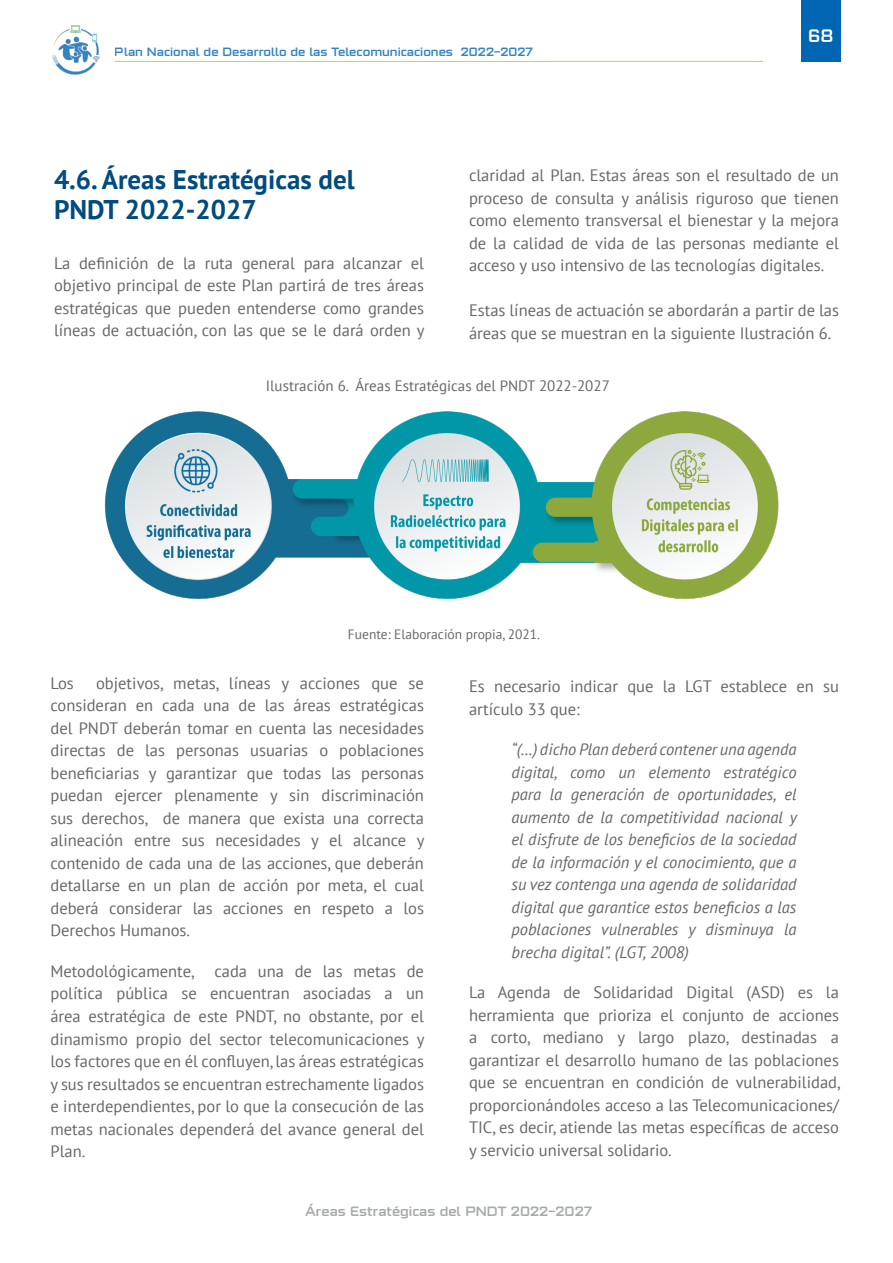
<style>
.page{position:relative;width:893px;height:1263px;background:#fff}
.page>*{position:absolute;margin:0;border:0;box-sizing:border-box;transform-origin:0 0}
.Título_2{font:700 27px/30px "PT Sans";color:#004b80}
.t1{font:18px "Armstrong";color:#fff}
.t2{font:16.5px/22.5px "PT Sans";color:#686767;text-align:justify}
.t3{font:italic 16.5px/22.5px "PT Sans";color:#686767;text-align:justify}
.t4{font:15px "PT Sans";color:#686767}
.t5{font:13.5px "Armstrong";color:#4c5556}
.t6{font:13.5px "PT Sans";color:#686767}
.t7{font:12px "Armstrong";color:#0066b2}
</style>
<div class="page">
<div style="left:801px;top:0;width:39px;height:61px;background:#0066b3"></div>
<hr style="left:115px;top:61px;width:648px;height:1px;background:#b2d235">
<img style="left:52px;top:25px;width:48px;height:50px">
<img style="left:104px;top:411px;width:675px;height:188px">
<p class="t7" style="left:115px;top:45px;width:420px">Plan Nacional de Desarrollo de las Telecomunicaciones 2022-2027</p>
<p class="t1" style="left:808px;top:26px;width:27px">68</p>
<p class="Título_2" style="left:54px;top:164px;width:302px">4.6. Áreas Estratégicas del<br>PNDT 2022-2027</p>
<p class="t2" style="left:54px;top:251px;width:372px">La definición de la ruta general para alcanzar el objetivo principal de este Plan partirá de tres áreas estratégicas que pueden entenderse como grandes líneas de actuación, con las que se le dará orden y</p>
<p class="t2" style="left:469px;top:164px;width:371px">claridad al Plan. Estas áreas son el resultado de un proceso de consulta y análisis riguroso que tienen como elemento transversal el bienestar y la mejora de la calidad de vida de las personas mediante el acceso y uso intensivo de las tecnologías digitales.</p>
<p class="t2" style="left:469px;top:299px;width:371px">Estas líneas de actuación se abordarán a partir de las áreas que se muestran en la siguiente Ilustración 6.</p>
<p class="t4" style="left:266px;top:376px;width:345px">Ilustración 6. Áreas Estratégicas del PNDT 2022-2027</p>
<p class="t6" style="left:348px;top:625px;width:194px">Fuente: Elaboración propia, 2021.</p>
<p class="t2" style="left:50px;top:671px;width:376px;text-indent:46px">objetivos, metas, líneas y acciones que se consideran en cada una de las áreas estratégicas del PNDT deberán tomar en cuenta las necesidades directas de las personas usuarias o poblaciones beneficiarias y garantizar que todas las personas puedan ejercer plenamente y sin discriminación sus derechos, de manera que exista una correcta alineación entre sus necesidades y el alcance y contenido de cada una de las acciones, que deberán detallarse en un plan de acción por meta, el cual deberá considerar las acciones en respeto a los Derechos Humanos.</p>
<p class="t2" style="left:50px;top:959px;width:376px">Metodológicamente, cada una de las metas de política pública se encuentran asociadas a un área estratégica de este PNDT, no obstante, por el dinamismo propio del sector telecomunicaciones y los factores que en él confluyen, las áreas estratégicas y sus resultados se encuentran estrechamente ligados e interdependientes, por lo que la consecución de las metas nacionales dependerá del avance general del Plan.</p>
<p class="t2" style="left:50px;top:671px;width:25px">Los</p>
<p class="t2" style="left:469px;top:675px;width:371px">Es necesario indicar que la LGT establece en su artículo 33 que:</p>
<p class="t3" style="left:511px;top:738px;width:287px">“(…) dicho Plan deberá contener una agenda digital, como un elemento estratégico para la generación de oportunidades, el aumento de la competitividad nacional y el disfrute de los beneficios de la sociedad de la información y el conocimiento, que a su vez contenga una agenda de solidaridad digital que garantice estos beneficios a las poblaciones vulnerables y disminuya la brecha digital”. (LGT, 2008)</p>
<p class="t2" style="left:469px;top:981px;width:373px">La Agenda de Solidaridad Digital (ASD) es la herramienta que prioriza el conjunto de acciones a corto, mediano y largo plazo, destinadas a garantizar el desarrollo humano de las poblaciones que se encuentran en condición de vulnerabilidad, proporcionándoles acceso a las Telecomunicaciones/ TIC, es decir, atiende las metas específicas de acceso y servicio universal solidario.</p>
<p class="t5" style="left:305px;top:1203px;width:288px">Áreas Estratégicas del PNDT 2022-2027</p>
</div>
